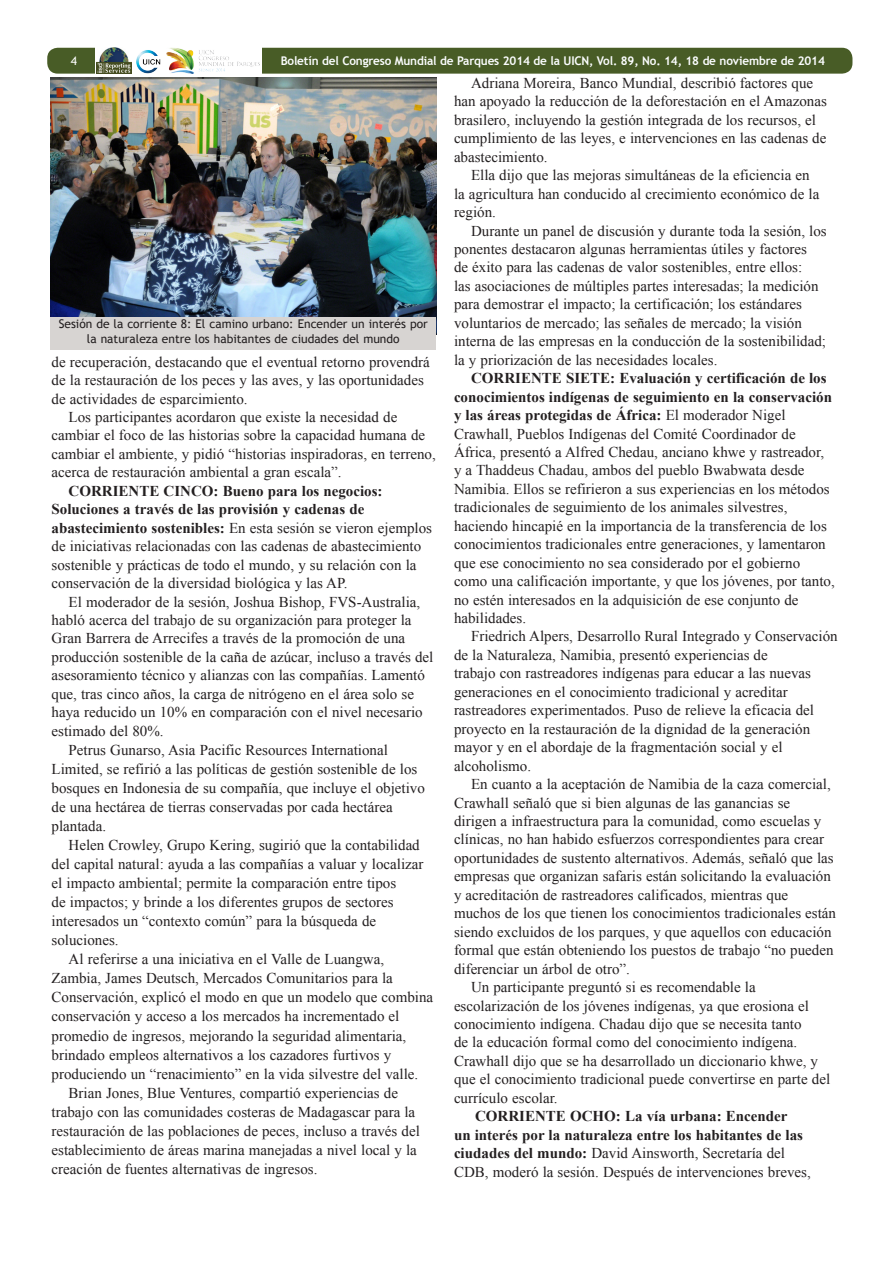
<style>
.page{position:relative;width:893px;height:1263px;background:#fff}
.page>*{position:absolute;margin:0;border:0;box-sizing:border-box;transform-origin:0 0}
.ENB_-_Body{font:15px/18.5px "Times New Roman";color:#231f20}
.ENB_-_Body-2{font:700 15px/18.5px "Times New Roman";color:#231f20}
.Image_caption{font:12px/14.4px "Trebuchet MS";color:#231f20;text-align:center}
.t1{font:700 12px "Trebuchet MS";letter-spacing:-.015em;color:#fbfdfe}
.t2{font:12px "Trebuchet MS";color:#fff}
.s1{font-weight:700}
.s2{font-weight:400}
</style>
<div class="page">
<div style="left:47px;top:48px;width:805px;height:26px;background:#485c26;border-radius:10px"></div>
<svg style="left:95px;top:48px;width:37px;height:26px"></svg>
<img style="left:97px;top:47px;width:35px;height:26px">
<div style="left:132px;top:47px;width:130px;height:27px;background:#fff"></div>
<img style="left:137px;top:47px;width:123px;height:27px">
<img style="left:51px;top:78px;width:385px;height:239px">
<div style="left:51px;top:317px;width:385px;height:32px;background:#d7d4d2"></div>
<p class="t2" style="left:71px;top:54px;width:8px">4</p>
<p class="t1" style="left:281px;top:53px;width:546px">Boletín del Congreso Mundial de Parques 2014 de la UICN, Vol. 89, No. 14, 18 de noviembre de 2014</p>
<p class="Image_caption" style="left:59px;top:317px;width:371px">Sesión de la corriente 8: El camino urbano: Encender un interés por la naturaleza entre los habitantes de ciudades del mundo</p>
<p class="ENB_-_Body" style="left:52px;top:352px;width:380px">de recuperación, destacando que el eventual retorno provendrá de la restauración de los peces y las aves, y las oportunidades de actividades de esparcimiento.</p>
<p class="ENB_-_Body" style="left:52px;top:407px;width:386px;text-indent:17px">Los participantes acordaron que existe la necesidad de cambiar el foco de las historias sobre la capacidad humana de cambiar el ambiente, y pidió “historias inspiradoras, en terreno, acerca de restauración ambiental a gran escala”.</p>
<p class="ENB_-_Body" style="left:52px;top:481px;width:382px;text-indent:17px"><span class="s1">CORRIENTE CINCO: Bueno para los negocios:<br>Soluciones a través de las provisión y cadenas de abastecimiento sostenibles:</span> En esta sesión se vieron ejemplos de iniciativas relacionadas con las cadenas de abastecimiento sostenible y prácticas de todo el mundo, y su relación con la conservación de la diversidad biológica y las AP.</p>
<p class="ENB_-_Body" style="left:52px;top:592px;width:383px;text-indent:17px">El moderador de la sesión, Joshua Bishop, FVS-Australia, habló acerca del trabajo de su organización para proteger la Gran Barrera de Arrecifes a través de la promoción de una producción sostenible de la caña de azúcar, incluso a través del asesoramiento técnico y alianzas con las compañías. Lamentó que, tras cinco años, la carga de nitrógeno en el área solo se haya reducido un 10% en comparación con el nivel necesario estimado del 80%.</p>
<p class="ENB_-_Body" style="left:52px;top:740px;width:375px;line-height:19px;text-indent:17px">Petrus Gunarso, Asia Pacific Resources International Limited, se refirió a las políticas de gestión sostenible de los bosques en Indonesia de su compañía, que incluye el objetivo de una hectárea de tierras conservadas por cada hectárea plantada.</p>
<p class="ENB_-_Body" style="left:52px;top:835px;width:373px;line-height:19px;text-indent:17px">Helen Crowley, Grupo Kering, sugirió que la contabilidad del capital natural: ayuda a las compañías a valuar y localizar el impacto ambiental; permite la comparación entre tipos<br>de impactos; y brinde a los diferentes grupos de sectores interesados un “contexto común” para la búsqueda de soluciones.</p>
<p class="ENB_-_Body" style="left:52px;top:949px;width:383px;line-height:19px;text-indent:17px">Al referirse a una iniciativa en el Valle de Luangwa, Zambia, James Deutsch, Mercados Comunitarios para la Conservación, explicó el modo en que un modelo que combina conservación y acceso a los mercados ha incrementado el promedio de ingresos, mejorando la seguridad alimentaria, brindado empleos alternativos a los cazadores furtivos y produciendo un “renacimiento” en la vida silvestre del valle.</p>
<p class="ENB_-_Body" style="left:52px;top:1083px;width:370px;line-height:19px;text-indent:17px">Brian Jones, Blue Ventures, compartió experiencias de trabajo con las comunidades costeras de Madagascar para la restauración de las poblaciones de peces, incluso a través del establecimiento de áreas marina manejadas a nivel local y la creación de fuentes alternativas de ingresos.</p>
<p class="ENB_-_Body" style="left:454px;top:73px;width:374px;text-indent:17px">Adriana Moreira, Banco Mundial, describió factores que han apoyado la reducción de la deforestación en el Amazonas brasilero, incluyendo la gestión integrada de los recursos, el cumplimiento de las leyes, e intervenciones en las cadenas de abastecimiento.</p>
<p class="ENB_-_Body" style="left:454px;top:166px;width:367px;text-indent:17px">Ella dijo que las mejoras simultáneas de la eficiencia en la agricultura han conducido al crecimiento económico de la región.</p>
<p class="ENB_-_Body" style="left:454px;top:221px;width:374px;text-indent:17px">Durante un panel de discusión y durante toda la sesión, los ponentes destacaron algunas herramientas útiles y factores<br>de éxito para las cadenas de valor sostenibles, entre ellos:<br>las asociaciones de múltiples partes interesadas; la medición para demostrar el impacto; la certificación; los estándares voluntarios de mercado; las señales de mercado; la visión interna de las empresas en la conducción de la sostenibilidad; la y priorización de las necesidades locales.</p>
<p class="ENB_-_Body" style="left:454px;top:369px;width:382px;text-indent:17px"><span class="s1">CORRIENTE SIETE: Evaluación y certificación de los conocimientos indígenas de seguimiento en la conservación y las áreas protegidas de África:</span> El moderador Nigel Crawhall, Pueblos Indígenas del Comité Coordinador de África, presentó a Alfred Chedau, anciano khwe y rastreador, y a Thaddeus Chadau, ambos del pueblo Bwabwata desde Namibia. Ellos se refirieron a sus experiencias en los métodos tradicionales de seguimiento de los animales silvestres, haciendo hincapié en la importancia de la transferencia de los conocimientos tradicionales entre generaciones, y lamentaron que ese conocimiento no sea considerado por el gobierno como una calificación importante, y que los jóvenes, por tanto, no estén interesados en la adquisición de ese conjunto de habilidades.</p>
<p class="ENB_-_Body" style="left:454px;top:627px;width:385px;text-indent:17px">Friedrich Alpers, Desarrollo Rural Integrado y Conservación de la Naturaleza, Namibia, presentó experiencias de<br>trabajo con rastreadores indígenas para educar a las nuevas generaciones en el conocimiento tradicional y acreditar rastreadores experimentados. Puso de relieve la eficacia del proyecto en la restauración de la dignidad de la generación mayor y en el abordaje de la fragmentación social y el alcoholismo.</p>
<p class="ENB_-_Body" style="left:454px;top:775px;width:384px;text-indent:17px">En cuanto a la aceptación de Namibia de la caza comercial, Crawhall señaló que si bien algunas de las ganancias se dirigen a infraestructura para la comunidad, como escuelas y clínicas, no han habido esfuerzos correspondientes para crear oportunidades de sustento alternativos. Además, señaló que las empresas que organizan safaris están solicitando la evaluación y acreditación de rastreadores calificados, mientras que muchos de los que tienen los conocimientos tradicionales están siendo excluidos de los parques, y que aquellos con educación formal que están obteniendo los puestos de trabajo “no pueden diferenciar un árbol de otro”.</p>
<p class="ENB_-_Body" style="left:454px;top:977px;width:378px;text-indent:17px">Un participante preguntó si es recomendable la escolarización de los jóvenes indígenas, ya que erosiona el conocimiento indígena. Chadau dijo que se necesita tanto<br>de la educación formal como del conocimiento indígena.<br>Crawhall dijo que se ha desarrollado un diccionario khwe, y que el conocimiento tradicional puede convertirse en parte del currículo escolar.</p>
<p class="ENB_-_Body-2" style="left:454px;top:1106px;width:358px;text-indent:21px">CORRIENTE OCHO: La vía urbana: Encender<br>un interés por la naturaleza entre los habitantes de las ciudades del mundo: <span class="s2">David Ainsworth, Secretaría del CDB, moderó la sesión. Después de intervenciones breves,</span></p>
</div>
